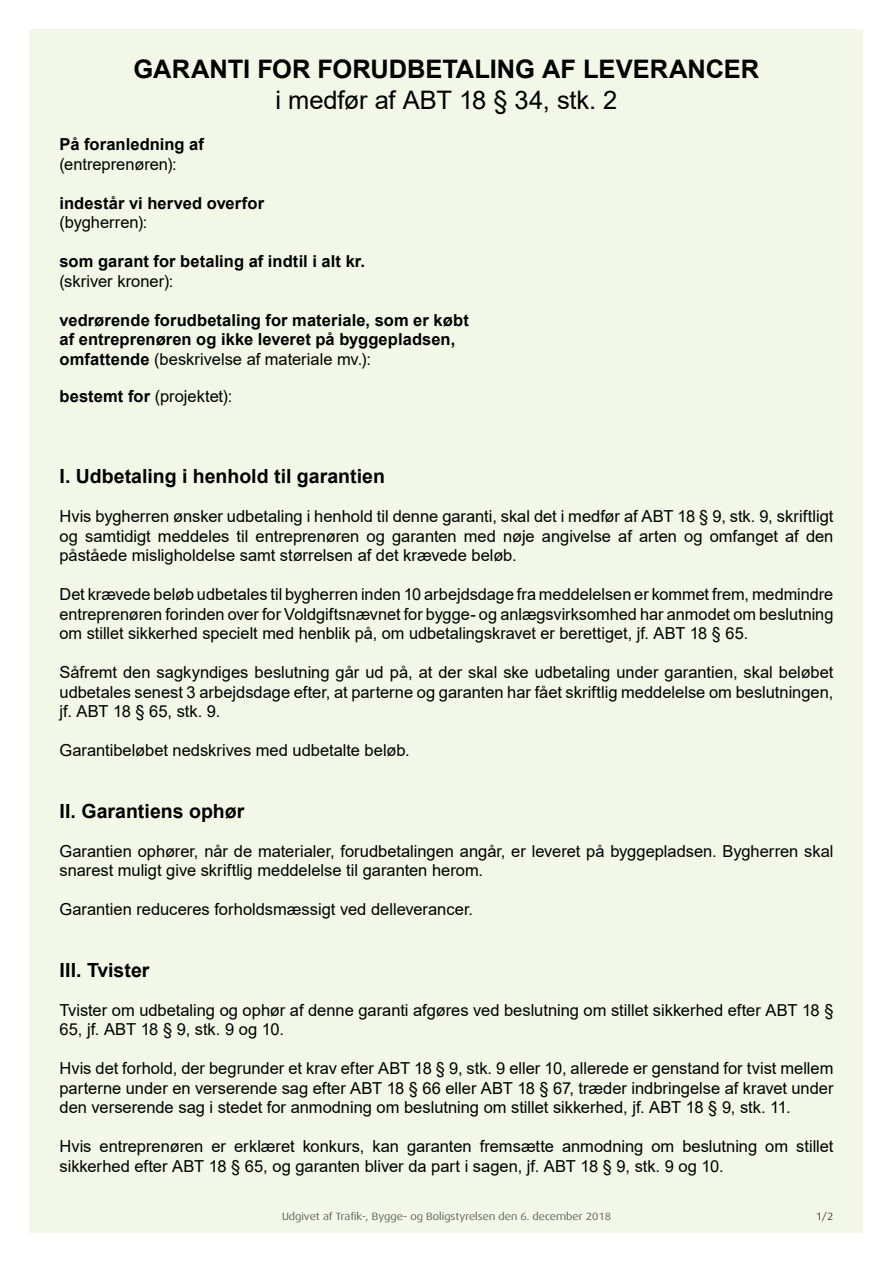
<style>
.page{position:relative;width:893px;height:1263px;background:#fff}
.page>*{position:absolute;margin:0;border:0;box-sizing:border-box;transform-origin:0 0}
.t1{font:700 25.5px "Arial";color:#000}
.t2{font:25.5px "Arial";letter-spacing:-.01em;color:#000}
.t3{font:700 19.5px "Arial";color:#000}
.t4{font:16.5px/19.5px "Arial";color:#000;text-align:justify}
.t5{font:700 16.5px/19.5px "Arial";letter-spacing:.005em;color:#000}
.t6{font:10.5px "Dax Wide";color:#575756}
.t7{font:10.5px "Dax Wide";color:#333d1f}
.s1{font-weight:400}
.s2{font-weight:700}
</style>
<div class="page">
<div style="left:30px;top:30px;width:833px;height:1203px;background:#f3f7e7"></div>
<h1 class="t1" style="left:134px;top:51px;width:627px">GARANTI FOR FORUDBETALING AF LEVERANCER</h1>
<h1 class="t2" style="left:276px;top:83px;width:343px">i medfør af ABT 18 § 34, stk. 2</h1>
<p class="t5" style="left:60px;top:135px;width:146px">På foranledning af</p>
<p class="t4" style="left:60px;top:154px;width:119px">(entreprenøren):</p>
<p class="t5" style="left:60px;top:193px;width:206px">indestår vi herved overfor</p>
<p class="t4" style="left:60px;top:213px;width:89px">(bygherren):</p>
<p class="t5" style="left:60px;top:252px;width:307px">som garant for betaling af indtil i alt kr.</p>
<p class="t4" style="left:60px;top:271px;width:115px">(skriver kroner):</p>
<p class="t5" style="left:60px;top:310px;width:411px">vedrørende forudbetaling for materiale, som er købt af entreprenøren og ikke leveret på byggepladsen, omfattende <span class="s1">(beskrivelse af materiale mv.):</span></p>
<p class="t4" style="left:60px;top:387px;width:174px"><span class="s2">bestemt for</span> (projektet):</p>
<p class="t3" style="left:60px;top:463px;width:327px">I. Udbetaling i henhold til garantien</p>
<p class="t4" style="left:60px;top:507px;width:775px">Hvis bygherren ønsker udbetaling i henhold til denne garanti, skal det i medfør af ABT 18 § 9, stk. 9, skriftligt og samtidigt meddeles til entreprenøren og garanten med nøje angivelse af arten og omfanget af den påståede misligholdelse samt størrelsen af det krævede beløb.</p>
<p class="t4" style="left:60px;top:585px;width:775px">Det krævede beløb udbetales til bygherren inden 10 arbejdsdage fra meddelelsen er kommet frem, medmindre entreprenøren forinden over for Voldgiftsnævnet for bygge- og anlægsvirksomhed har anmodet om beslutning om stillet sikkerhed specielt med henblik på, om udbetalingskravet er berettiget, jf. ABT 18 § 65.</p>
<p class="t4" style="left:60px;top:663px;width:775px">Såfremt den sagkyndiges beslutning går ud på, at der skal ske udbetaling under garantien, skal beløbet udbetales senest 3 arbejdsdage efter, at parterne og garanten har fået skriftlig meddelelse om beslutningen, jf. ABT 18 § 65, stk. 9.</p>
<p class="t4" style="left:60px;top:741px;width:352px">Garantibeløbet nedskrives med udbetalte beløb.</p>
<p class="t3" style="left:60px;top:797px;width:186px">II. Garantiens ophør</p>
<p class="t4" style="left:60px;top:841px;width:775px">Garantien ophører, når de materialer, forudbetalingen angår, er leveret på byggepladsen. Bygherren skal snarest muligt give skriftlig meddelelse til garanten herom.</p>
<p class="t4" style="left:60px;top:900px;width:415px">Garantien reduceres forholdsmæssigt ved delleverancer.</p>
<p class="t3" style="left:60px;top:956px;width:91px">III. Tvister</p>
<p class="t4" style="left:60px;top:1000px;width:775px">Tvister om udbetaling og ophør af denne garanti afgøres ved beslutning om stillet sikkerhed efter ABT 18 §<br>65, jf. ABT 18 § 9, stk. 9 og 10.</p>
<p class="t4" style="left:60px;top:1059px;width:775px">Hvis det forhold, der begrunder et krav efter ABT 18 § 9, stk. 9 eller 10, allerede er genstand for tvist mellem parterne under en verserende sag efter ABT 18 § 66 eller ABT 18 § 67, træder indbringelse af kravet under den verserende sag i stedet for anmodning om beslutning om stillet sikkerhed, jf. ABT 18 § 9, stk. 11.</p>
<p class="t4" style="left:60px;top:1137px;width:775px">Hvis entreprenøren er erklæret konkurs, kan garanten fremsætte anmodning om beslutning om stillet sikkerhed efter ABT 18 § 65, og garanten bliver da part i sagen, jf. ABT 18 § 9, stk. 9 og 10.</p>
<p class="t7" style="left:816px;top:1211px;width:19px">1/2</p>
<p class="t6" style="left:282px;top:1211px;width:330px">Udgivet af Trafik-, Bygge- og Boligstyrelsen den 6. december 2018</p>
</div>
